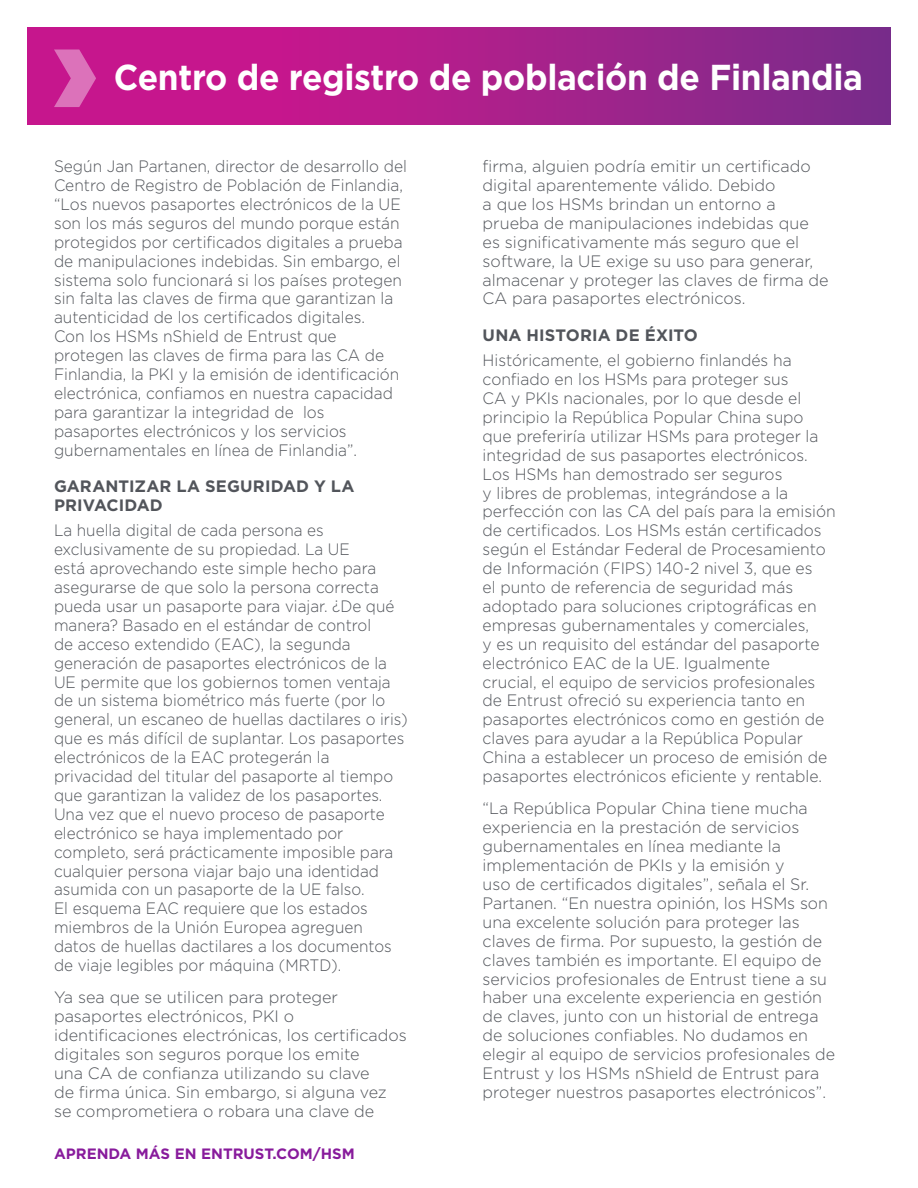
<style>
.page{position:relative;width:918px;height:1188px;background:#fff}
.page>*{position:absolute;margin:0;border:0;box-sizing:border-box;transform-origin:0 0}
.Company_Name{font:700 36px "Gotham";letter-spacing:-.01em;color:#fff;scale:.93 1}
.Body_copy{font:300 16.5px/18.9px "Gotham";color:#52555b}
.Body_copy-2{font:300 16.5px/18.9px "Gotham";color:#52555b;scale:.93 1}
.Body_copy-3{font:300 16.5px/18.9px "Gotham";color:#52555b;scale:.95 1}
.Body_copy-4{font:300 16.5px/18.9px "Gotham";color:#52555b;scale:.94 1}
.header_1{font:700 16.5px/18.9px "Gotham";letter-spacing:.005em;color:#52555b}
.CTA_URL_front{font:700 15px "Gotham";color:#881b9c}
</style>
<div class="page">
<svg style="left:27px;top:27px;width:864px;height:98px;background:#aa1f8b"></svg>
<svg style="left:54px;top:50px;width:42px;height:57px;background:#d34da8"></svg>
<p class="Company_Name" style="left:114px;top:54px;width:807px">Centro de registro de población de Finlandia</p>
<p class="Body_copy-4" style="left:54px;top:156px;width:377px">Según Jan Partanen, director de desarrollo del Centro de Registro de Población de Finlandia, “Los nuevos pasaportes electrónicos de la UE son los más seguros del mundo porque están protegidos por certificados digitales a prueba de manipulaciones indebidas. Sin embargo, el sistema solo funcionará si los países protegen sin falta las claves de firma que garantizan la autenticidad de los certificados digitales.<br>Con los HSMs nShield de Entrust que protegen las claves de firma para las CA de Finlandia, la PKI y la emisión de identificación electrónica, confiamos en nuestra capacidad para garantizar la integridad de los pasaportes electrónicos y los servicios gubernamentales en línea de Finlandia”.</p>
<p class="header_1" style="left:54px;top:476px;width:302px">GARANTIZAR LA SEGURIDAD Y LA<br>PRIVACIDAD</p>
<p class="Body_copy-2" style="left:54px;top:521px;width:382px">La huella digital de cada persona es exclusivamente de su propiedad. La UE<br>está aprovechando este simple hecho para asegurarse de que solo la persona correcta pueda usar un pasaporte para viajar. ¿De qué manera? Basado en el estándar de control<br>de acceso extendido (EAC), la segunda generación de pasaportes electrónicos de la UE permite que los gobiernos tomen ventaja de un sistema biométrico más fuerte (por lo general, un escaneo de huellas dactilares o iris) que es más difícil de suplantar. Los pasaportes electrónicos de la EAC protegerán la privacidad del titular del pasaporte al tiempo que garantizan la validez de los pasaportes.<br>Una vez que el nuevo proceso de pasaporte electrónico se haya implementado por completo, será prácticamente imposible para cualquier persona viajar bajo una identidad asumida con un pasaporte de la UE falso.<br>El esquema EAC requiere que los estados miembros de la Unión Europea agreguen datos de huellas dactilares a los documentos de viaje legibles por máquina (MRTD).</p>
<p class="Body_copy" style="left:54px;top:988px;width:354px">Ya sea que se utilicen para proteger pasaportes electrónicos, PKI o identificaciones electrónicas, los certificados digitales son seguros porque los emite<br>una CA de confianza utilizando su clave<br>de firma única. Sin embargo, si alguna vez se comprometiera o robara una clave de</p>
<p class="CTA_URL_front" style="left:54px;top:1144px;width:302px">APRENDA MÁS EN ENTRUST.COM/HSM</p>
<p class="Body_copy" style="left:483px;top:156px;width:348px">firma, alguien podría emitir un certificado digital aparentemente válido. Debido<br>a que los HSMs brindan un entorno a prueba de manipulaciones indebidas que es significativamente más seguro que el software, la UE exige su uso para generar, almacenar y proteger las claves de firma de CA para pasaportes electrónicos.</p>
<p class="header_1" style="left:483px;top:325px;width:217px">UNA HISTORIA DE ÉXITO</p>
<p class="Body_copy-3" style="left:483px;top:351px;width:373px">Históricamente, el gobierno finlandés ha confiado en los HSMs para proteger sus<br>CA y PKIs nacionales, por lo que desde el principio la República Popular China supo que preferiría utilizar HSMs para proteger la integridad de sus pasaportes electrónicos.<br>Los HSMs han demostrado ser seguros<br>y libres de problemas, integrándose a la perfección con las CA del país para la emisión de certificados. Los HSMs están certificados según el Estándar Federal de Procesamiento de Información (FIPS) 140-2 nivel 3, que es<br>el punto de referencia de seguridad más adoptado para soluciones criptográficas en empresas gubernamentales y comerciales,<br>y es un requisito del estándar del pasaporte electrónico EAC de la UE. Igualmente<br>crucial, el equipo de servicios profesionales de Entrust ofreció su experiencia tanto en pasaportes electrónicos como en gestión de claves para ayudar a la República Popular China a establecer un proceso de emisión de pasaportes electrónicos eficiente y rentable.</p>
<p class="Body_copy" style="left:483px;top:799px;width:354px">“La República Popular China tiene mucha experiencia en la prestación de servicios gubernamentales en línea mediante la implementación de PKIs y la emisión y<br>uso de certificados digitales”, señala el Sr.<br>Partanen. “En nuestra opinión, los HSMs son una excelente solución para proteger las claves de firma. Por supuesto, la gestión de claves también es importante. El equipo de servicios profesionales de Entrust tiene a su haber una excelente experiencia en gestión de claves, junto con un historial de entrega de soluciones confiables. No dudamos en elegir al equipo de servicios profesionales de Entrust y los HSMs nShield de Entrust para proteger nuestros pasaportes electrónicos”.</p>
</div>
